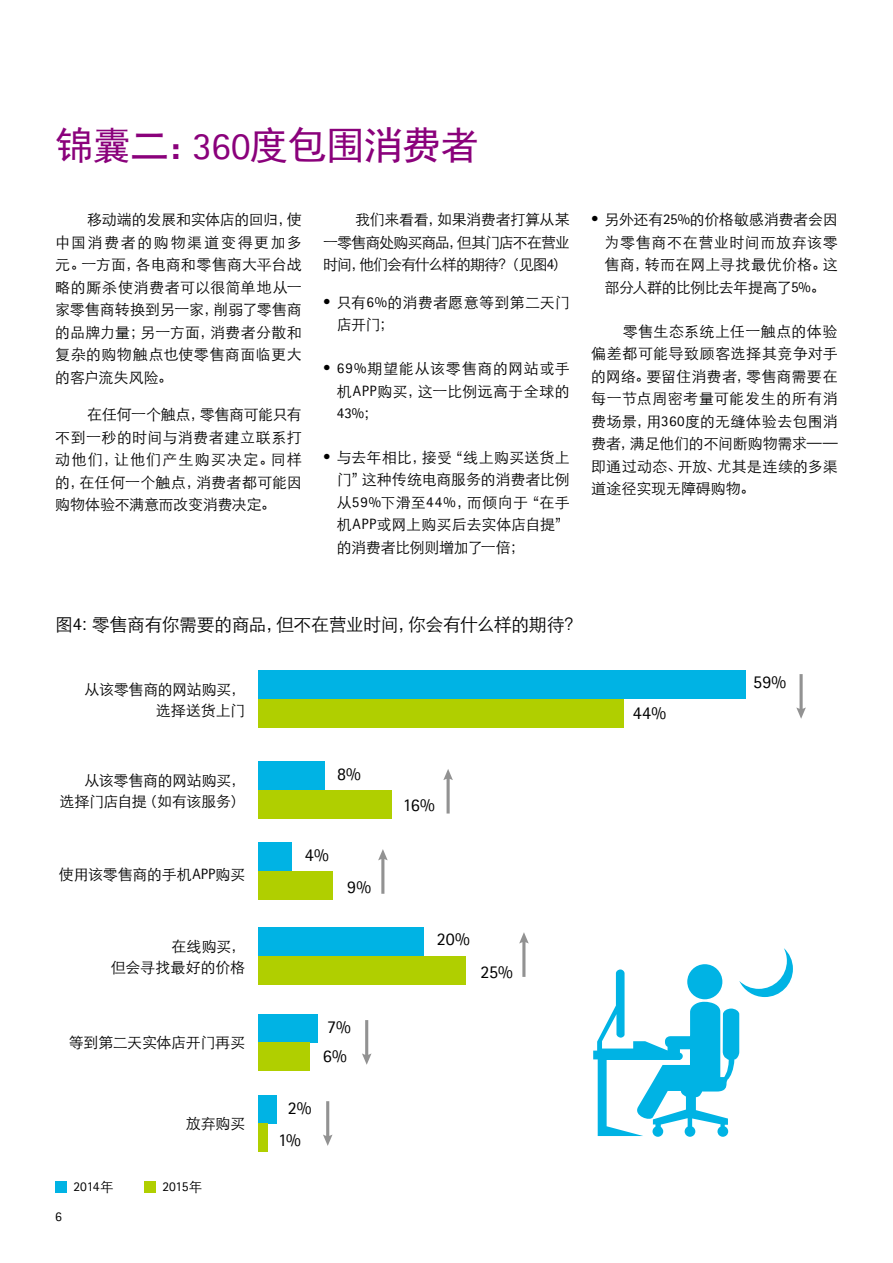
<style>
.page{position:relative;width:893px;height:1263px;background:#fff}
.page>*{position:absolute;margin:0;border:0;box-sizing:border-box;transform-origin:0 0}
.t1{font:39px "Sim Hei";letter-spacing:-.025em;color:#8a017b}
.t2{font:18px "ST Xihei";letter-spacing:-.03em;color:#000}
.t3{font:18px/29.5px "Agfa Rotis Sans Serif";letter-spacing:-.01em;color:#000}
.t4{font:15px/22.5px "ST Xihei";letter-spacing:-.005em;color:#000;text-align:justify}
.t5{font:15px/22.5px "ST Xihei";letter-spacing:.03em;color:#000;text-align:right}
.t6{font:15px "Agfa Rotis Sans Serif";color:#000}
.t7{font:13.5px "Agfa Rotis Sans Serif";letter-spacing:-.02em;color:#000}
.s1{font-family:"Agfa Rotis Sans Serif"}
.s2{font-family:"ST Xihei"}
</style>
<div class="page">
<div style="left:258px;top:670px;width:487px;height:28px;background:#00b3e4"></div>
<div style="left:258px;top:698px;width:366px;height:29px;background:#b0cf00"></div>
<div style="left:258px;top:761px;width:67px;height:29px;background:#00b3e4"></div>
<div style="left:258px;top:790px;width:134px;height:29px;background:#b0cf00"></div>
<div style="left:258px;top:842px;width:33px;height:29px;background:#00b3e4"></div>
<div style="left:258px;top:871px;width:75px;height:29px;background:#b0cf00"></div>
<div style="left:258px;top:1095px;width:19px;height:28px;background:#00b3e4"></div>
<div style="left:258px;top:1123px;width:10px;height:29px;background:#b0cf00"></div>
<div style="left:55px;top:1181px;width:12px;height:12px;background:#00b3e4"></div>
<div style="left:144px;top:1181px;width:12px;height:12px;background:#b0cf00"></div>
<svg style="left:593px;top:948px;width:200px;height:189px"></svg>
<svg style="left:796px;top:674px;width:10px;height:45px"></svg>
<svg style="left:362px;top:1020px;width:9px;height:45px"></svg>
<svg style="left:519px;top:932px;width:10px;height:45px"></svg>
<svg style="left:378px;top:849px;width:10px;height:45px"></svg>
<svg style="left:443px;top:769px;width:10px;height:44px"></svg>
<svg style="left:323px;top:1101px;width:9px;height:45px"></svg>
<div style="left:258px;top:1013px;width:59px;height:29px;background:#00b3e4"></div>
<div style="left:258px;top:1042px;width:52px;height:29px;background:#b0cf00"></div>
<div style="left:258px;top:927px;width:166px;height:29px;background:#00b3e4"></div>
<div style="left:258px;top:956px;width:207px;height:29px;background:#b0cf00"></div>
<h1 class="t1" style="left:55px;top:126px;width:425px">锦囊二：<span class="s1">360</span>度包围消费者</h1>
<p class="t4" style="left:55px;top:207px;width:248px;text-indent:32px">移动端的发展和实体店的回归，使中国消费者的购物渠道变得更加多元。一方面，各电商和零售商大平台战略的厮杀使消费者可以很简单地从一家零售商转换到另一家，削弱了零售商的品牌力量；另一方面，消费者分散和复杂的购物触点也使零售商面临更大的客户流失风险。</p>
<p class="t4" style="left:55px;top:402px;width:248px;text-indent:32px">在任何一个触点，零售商可能只有不到一秒的时间与消费者建立联系打动他们，让他们产生购买决定。同样的，在任何一个触点，消费者都可能因购物体验不满意而改变消费决定。</p>
<p class="t4" style="left:323px;top:207px;width:248px;text-indent:32px">我们来看看，如果消费者打算从某一零售商处购买商品，但其门店不在营业时间，他们会有什么样的期待？（见图<span class="s1">4</span>）</p>
<p class="t4" style="left:337px;top:290px;width:235px;text-indent:-14px"><span class="s1">•</span> 只有<span class="s1">6%</span>的消费者愿意等到第二天门店开门；</p>
<p class="t5" style="left:323px;top:356px;width:248px"><span class="s1">• 69%</span>期望能从该零售商的网站或手机<span class="s1">APP</span>购买，这一比例远高于全球的</p>
<p class="t6" style="left:337px;top:404px;width:43px">43%<span class="s2">；</span></p>
<p class="t4" style="left:337px;top:445px;width:235px;text-indent:-13px"><span class="s1">•</span> 与去年相比，接受“线上购买送货上门”这种传统电商服务的消费者比例从<span class="s1">59%</span>下滑至<span class="s1">44%</span>，而倾向于“在手机<span class="s1">APP</span>或网上购买后去实体店自提”的消费者比例则增加了一倍；</p>
<p class="t4" style="left:605px;top:207px;width:235px;text-indent:-13px"><span class="s1">•</span> 另外还有<span class="s1">25%</span>的价格敏感消费者会因为零售商不在营业时间而放弃该零售商，转而在网上寻找最优价格。这部分人群的比例比去年提高了<span class="s1">5%</span>。</p>
<p class="t4" style="left:591px;top:319px;width:248px;text-indent:32px">零售生态系统上任一触点的体验偏差都可能导致顾客选择其竞争对手的网络。要留住消费者，零售商需要在每一节点周密考量可能发生的所有消费场景，用<span class="s1">360</span>度的无缝体验去包围消费者，满足他们的不间断购物需求——即通过动态、开放、尤其是连续的多渠道途径实现无障碍购物。</p>
<p class="t2" style="left:55px;top:611px;width:529px">图<span class="s1">4</span>：零售商有你需要的商品，但不在营业时间，你会有什么样的期待？</p>
<p class="t4" style="left:85px;top:677px;width:162px;line-height:21px;text-align:right">从该零售商的网站购买，选择送货上门</p>
<p class="t4" style="left:59px;top:769px;width:187px;line-height:21px;text-align:right">从该零售商的网站购买，<br>选择门店自提（如有该服务）</p>
<p class="t4" style="left:59px;top:861px;width:188px">使用该零售商的手机<span class="s1">APP</span>购买</p>
<p class="t4" style="left:111px;top:935px;width:136px;line-height:21px;text-align:right">在线购买，<br>但会寻找最好的价格</p>
<p class="t4" style="left:69px;top:1030px;width:178px">等到第二天实体店开门再买</p>
<p class="t4" style="left:186px;top:1111px;width:61px">放弃购买</p>
<p class="t7" style="left:55px;top:1208px;width:8px">6</p>
<p class="t7" style="left:73px;top:1178px;width:42px">2014<span class="s2">年</span></p>
<p class="t7" style="left:162px;top:1178px;width:41px">2015<span class="s2">年</span></p>
<p class="t3" style="left:337px;top:759px;width:25px">8%</p>
<p class="t3" style="left:305px;top:840px;width:25px">4%</p>
<p class="t3" style="left:347px;top:872px;width:25px">9%</p>
<p class="t3" style="left:323px;top:1012px;width:29px">7%<br>6%</p>
<p class="t3" style="left:288px;top:1093px;width:25px">2%</p>
<p class="t3" style="left:278px;top:1125px;width:24px">1%</p>
<p class="t3" style="left:403px;top:789px;width:33px">16%</p>
<p class="t3" style="left:437px;top:924px;width:34px">20%</p>
<p class="t3" style="left:480px;top:956px;width:34px">25%</p>
<p class="t3" style="left:633px;top:698px;width:35px">44%</p>
<p class="t3" style="left:753px;top:667px;width:34px">59%</p>
</div>
